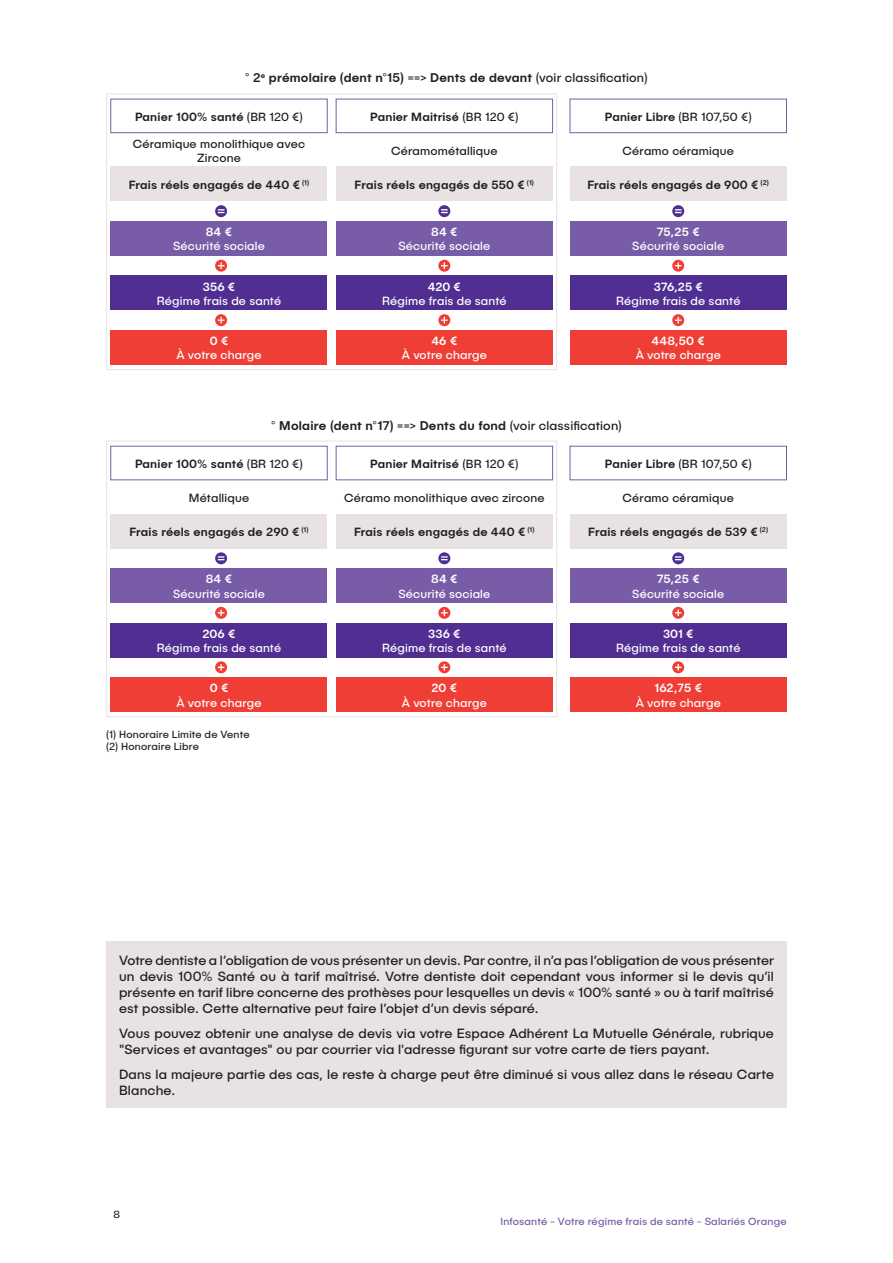
<style>
.page{position:relative;width:893px;height:1263px;background:#fff}
.page>*{position:absolute;margin:0;border:0;box-sizing:border-box;transform-origin:0 0}
.t1{font:13.5px/16.2px "Publica Sans";letter-spacing:.01em;color:#231f20}
.t2{font:500 12.75px "Publica Sans";letter-spacing:.015em;color:#231f20}
.t3{font:500 12px "Publica Sans";letter-spacing:.015em;color:#231f20}
.t4{font:12px "Publica Sans";letter-spacing:.015em;color:#fff}
.t5{font:12px/14.4px "Publica Sans";letter-spacing:.015em;color:#231f20;text-align:center}
.t6{font:500 12px "Publica Sans";letter-spacing:.005em;color:#fff}
.t7{font:10.5px "Publica Sans";letter-spacing:.02em;color:#785ca7}
.t8{font:10.5px/12px "Publica Sans";letter-spacing:.02em;color:#231f20}
.s1{font-weight:400}
</style>
<div class="page">
<div style="left:106px;top:94px;width:451px;height:276px;border:1px solid #e8e2e2"></div>
<svg style="left:215px;top:205px;width:12px;height:12px"></svg>
<svg style="left:218px;top:209px;width:6px;height:4px"></svg>
<svg style="left:438px;top:205px;width:12px;height:12px"></svg>
<svg style="left:441px;top:209px;width:7px;height:4px"></svg>
<svg style="left:672px;top:205px;width:12px;height:12px"></svg>
<svg style="left:675px;top:209px;width:6px;height:4px"></svg>
<svg style="left:215px;top:260px;width:12px;height:12px"></svg>
<svg style="left:218px;top:262px;width:6px;height:7px"></svg>
<svg style="left:438px;top:260px;width:12px;height:12px"></svg>
<svg style="left:441px;top:262px;width:7px;height:7px"></svg>
<svg style="left:672px;top:260px;width:12px;height:12px"></svg>
<svg style="left:675px;top:262px;width:6px;height:7px"></svg>
<svg style="left:215px;top:314px;width:12px;height:12px"></svg>
<svg style="left:218px;top:317px;width:6px;height:6px"></svg>
<svg style="left:438px;top:314px;width:12px;height:12px"></svg>
<svg style="left:441px;top:317px;width:7px;height:6px"></svg>
<svg style="left:672px;top:314px;width:12px;height:12px"></svg>
<svg style="left:675px;top:317px;width:6px;height:6px"></svg>
<div style="left:111px;top:99px;width:216px;height:34px;border:1px solid #785ca7"></div>
<div style="left:336px;top:99px;width:217px;height:34px;border:1px solid #785ca7"></div>
<div style="left:570px;top:99px;width:217px;height:34px;border:1px solid #785ca7"></div>
<div style="left:111px;top:221px;width:216px;height:34px;background:#785ca7"></div>
<div style="left:336px;top:221px;width:217px;height:34px;background:#785ca7"></div>
<div style="left:570px;top:221px;width:217px;height:34px;background:#785ca7"></div>
<div style="left:111px;top:167px;width:216px;height:34px;background:#e8e2e2"></div>
<div style="left:336px;top:167px;width:217px;height:34px;background:#e8e2e2"></div>
<div style="left:570px;top:167px;width:217px;height:34px;background:#e8e2e2"></div>
<div style="left:111px;top:276px;width:216px;height:34px;background:#502e92"></div>
<div style="left:336px;top:276px;width:217px;height:34px;background:#502e92"></div>
<div style="left:570px;top:276px;width:217px;height:34px;background:#502e92"></div>
<div style="left:111px;top:330px;width:216px;height:34px;background:#ee3e35"></div>
<div style="left:336px;top:330px;width:217px;height:34px;background:#ee3e35"></div>
<div style="left:570px;top:330px;width:217px;height:34px;background:#ee3e35"></div>
<div style="left:106px;top:441px;width:451px;height:276px;border:1px solid #e8e2e2"></div>
<svg style="left:215px;top:552px;width:12px;height:12px"></svg>
<svg style="left:218px;top:556px;width:6px;height:4px"></svg>
<svg style="left:438px;top:552px;width:12px;height:12px"></svg>
<svg style="left:441px;top:556px;width:7px;height:4px"></svg>
<svg style="left:672px;top:552px;width:12px;height:12px"></svg>
<svg style="left:675px;top:556px;width:6px;height:4px"></svg>
<svg style="left:215px;top:607px;width:12px;height:12px"></svg>
<svg style="left:218px;top:609px;width:6px;height:7px"></svg>
<svg style="left:438px;top:607px;width:12px;height:12px"></svg>
<svg style="left:441px;top:609px;width:7px;height:7px"></svg>
<svg style="left:672px;top:607px;width:12px;height:12px"></svg>
<svg style="left:675px;top:609px;width:6px;height:7px"></svg>
<svg style="left:215px;top:661px;width:12px;height:12px"></svg>
<svg style="left:218px;top:664px;width:6px;height:7px"></svg>
<svg style="left:438px;top:661px;width:12px;height:12px"></svg>
<svg style="left:441px;top:664px;width:7px;height:7px"></svg>
<svg style="left:672px;top:661px;width:12px;height:12px"></svg>
<svg style="left:675px;top:664px;width:6px;height:7px"></svg>
<div style="left:111px;top:446px;width:216px;height:34px;border:1px solid #785ca7"></div>
<div style="left:336px;top:446px;width:217px;height:34px;border:1px solid #785ca7"></div>
<div style="left:570px;top:446px;width:217px;height:34px;border:1px solid #785ca7"></div>
<div style="left:111px;top:568px;width:216px;height:35px;background:#785ca7"></div>
<div style="left:336px;top:568px;width:217px;height:35px;background:#785ca7"></div>
<div style="left:570px;top:568px;width:217px;height:35px;background:#785ca7"></div>
<div style="left:111px;top:514px;width:216px;height:34px;background:#e8e2e2"></div>
<div style="left:336px;top:514px;width:217px;height:34px;background:#e8e2e2"></div>
<div style="left:570px;top:514px;width:217px;height:34px;background:#e8e2e2"></div>
<div style="left:111px;top:623px;width:216px;height:34px;background:#502e92"></div>
<div style="left:336px;top:623px;width:217px;height:34px;background:#502e92"></div>
<div style="left:570px;top:623px;width:217px;height:34px;background:#502e92"></div>
<div style="left:111px;top:677px;width:216px;height:35px;background:#ee3e35"></div>
<div style="left:336px;top:677px;width:217px;height:35px;background:#ee3e35"></div>
<div style="left:570px;top:677px;width:217px;height:35px;background:#ee3e35"></div>
<div style="left:106px;top:941px;width:681px;height:167px;background:#e8e2e2"></div>
<p class="t2" style="left:245px;top:70px;width:404px">° 2<sup>e</sup> prémolaire (dent n°15) ==&gt; Dents de devant <span class="s1">(voir classification)</span></p>
<p class="t3" style="left:135px;top:109px;width:169px">Panier 100% santé <span class="s1">(BR 120 €)</span></p>
<p class="t3" style="left:370px;top:109px;width:150px">Panier Maitrisé <span class="s1">(BR 120 €)</span></p>
<p class="t3" style="left:605px;top:109px;width:148px">Panier Libre <span class="s1">(BR 107,50 €)</span></p>
<p class="t5" style="left:133px;top:136px;width:174px">Céramique monolithique avec<br>Zircone</p>
<p class="t5" style="left:391px;top:143px;width:108px">Céramométallique</p>
<p class="t5" style="left:623px;top:143px;width:113px">Céramo céramique</p>
<p class="t3" style="left:129px;top:177px;width:182px">Frais réels engagés de 440 € <sup>(1)</sup></p>
<p class="t3" style="left:355px;top:177px;width:181px">Frais réels engagés de 550 € <sup>(1)</sup></p>
<p class="t3" style="left:587px;top:177px;width:183px">Frais réels engagés de 900 € <sup>(2)</sup></p>
<p class="t6" style="left:206px;top:224px;width:28px">84 €</p>
<p class="t4" style="left:173px;top:239px;width:93px">Sécurité sociale</p>
<p class="t6" style="left:431px;top:224px;width:28px">84 €</p>
<p class="t4" style="left:398px;top:239px;width:93px">Sécurité sociale</p>
<p class="t6" style="left:657px;top:224px;width:45px">75,25 €</p>
<p class="t4" style="left:632px;top:239px;width:93px">Sécurité sociale</p>
<p class="t6" style="left:203px;top:279px;width:34px">356 €</p>
<p class="t4" style="left:157px;top:293px;width:126px">Régime frais de santé</p>
<p class="t6" style="left:428px;top:279px;width:35px">420 €</p>
<p class="t4" style="left:382px;top:293px;width:126px">Régime frais de santé</p>
<p class="t6" style="left:654px;top:279px;width:51px">376,25 €</p>
<p class="t4" style="left:616px;top:293px;width:126px">Régime frais de santé</p>
<p class="t6" style="left:210px;top:333px;width:20px">0 €</p>
<p class="t4" style="left:176px;top:348px;width:87px">À votre charge</p>
<p class="t6" style="left:431px;top:333px;width:28px">46 €</p>
<p class="t4" style="left:402px;top:348px;width:87px">À votre charge</p>
<p class="t6" style="left:652px;top:333px;width:55px">448,50 €</p>
<p class="t4" style="left:636px;top:348px;width:87px">À votre charge</p>
<p class="t2" style="left:271px;top:417px;width:352px">° Molaire (dent n°17) ==&gt; Dents du fond <span class="s1">(voir classification)</span></p>
<p class="t3" style="left:135px;top:456px;width:169px">Panier 100% santé <span class="s1">(BR 120 €)</span></p>
<p class="t3" style="left:370px;top:456px;width:150px">Panier Maitrisé <span class="s1">(BR 120 €)</span></p>
<p class="t3" style="left:605px;top:456px;width:148px">Panier Libre <span class="s1">(BR 107,50 €)</span></p>
<p class="t5" style="left:189px;top:490px;width:62px">Métallique</p>
<p class="t5" style="left:344px;top:490px;width:202px">Céramo monolithique avec zircone</p>
<p class="t5" style="left:623px;top:490px;width:113px">Céramo céramique</p>
<p class="t3" style="left:129px;top:524px;width:181px">Frais réels engagés de 290 € <sup>(1)</sup></p>
<p class="t3" style="left:354px;top:524px;width:182px">Frais réels engagés de 440 € <sup>(1)</sup></p>
<p class="t3" style="left:588px;top:524px;width:181px">Frais réels engagés de 539 € <sup>(2)</sup></p>
<p class="t6" style="left:206px;top:571px;width:28px">84 €</p>
<p class="t4" style="left:173px;top:586px;width:93px">Sécurité sociale</p>
<p class="t6" style="left:431px;top:571px;width:28px">84 €</p>
<p class="t4" style="left:398px;top:586px;width:93px">Sécurité sociale</p>
<p class="t6" style="left:657px;top:571px;width:45px">75,25 €</p>
<p class="t4" style="left:632px;top:586px;width:93px">Sécurité sociale</p>
<p class="t6" style="left:203px;top:626px;width:34px">206 €</p>
<p class="t4" style="left:157px;top:640px;width:126px">Régime frais de santé</p>
<p class="t6" style="left:428px;top:626px;width:34px">336 €</p>
<p class="t4" style="left:382px;top:640px;width:126px">Régime frais de santé</p>
<p class="t6" style="left:663px;top:626px;width:32px">301 €</p>
<p class="t4" style="left:616px;top:640px;width:126px">Régime frais de santé</p>
<p class="t6" style="left:210px;top:680px;width:20px">0 €</p>
<p class="t4" style="left:176px;top:695px;width:87px">À votre charge</p>
<p class="t6" style="left:431px;top:680px;width:27px">20 €</p>
<p class="t4" style="left:402px;top:695px;width:87px">À votre charge</p>
<p class="t6" style="left:654px;top:680px;width:49px">162,75 €</p>
<p class="t4" style="left:636px;top:695px;width:87px">À votre charge</p>
<p class="t8" style="left:106px;top:728px;width:145px">(1) Honoraire Limite de Vente (2) Honoraire Libre</p>
<p class="t1" style="left:119px;top:952px;width:656px;text-align:justify">Votre dentiste a l’obligation de vous présenter un devis. Par contre, il n’a pas l’obligation de vous présenter un devis 100% Santé ou à tarif maîtrisé. Votre dentiste doit cependant vous informer si le devis qu’il présente en tarif libre concerne des prothèses pour lesquelles un devis « 100% santé » ou à tarif maîtrisé est possible. Cette alternative peut faire l’objet d’un devis séparé.</p>
<p class="t1" style="left:119px;top:1025px;width:656px">Vous pouvez obtenir une analyse de devis via votre Espace Adhérent La Mutuelle Générale, rubrique "Services et avantages" ou par courrier via l'adresse figurant sur votre carte de tiers payant.</p>
<p class="t1" style="left:119px;top:1066px;width:656px">Dans la majeure partie des cas, le reste à charge peut être diminué si vous allez dans le réseau Carte<br>Blanche.</p>
<p class="t8" style="left:114px;top:1208px;width:8px">8</p>
<p class="t7" style="left:500px;top:1214px;width:288px">Infosanté - Votre régime frais de santé - Salariés Orange</p>
</div>
